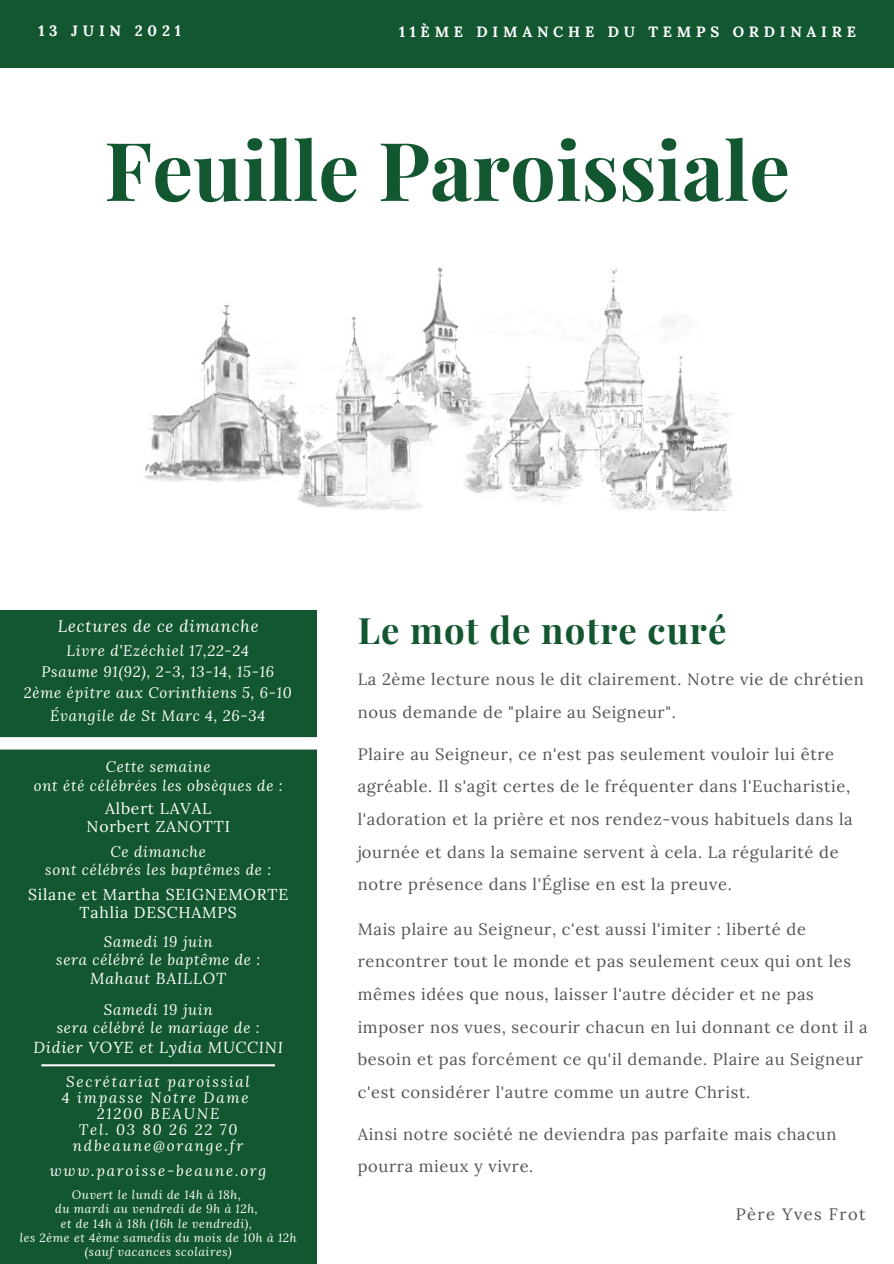
<style>
.page{position:relative;width:894px;height:1264px;background:#fff}
.page>*{position:absolute;margin:0;border:0;box-sizing:border-box;transform-origin:0 0}
.t1{font:700 81px "Playfair Display";color:#12572f}
.t2{font:700 36.45px "Playfair Display";letter-spacing:.03em;color:#12572f}
.t3{font:16.5px/32.7px "Lora";letter-spacing:.04em;color:#545454}
.t4{font:italic 16.5px "Lora";letter-spacing:.05em;color:#fff}
.t5{font:16.5px "Lora";letter-spacing:.085em;color:#545454}
.t6{font:15.75px "Lora";letter-spacing:.05em;color:#fff}
.t7{font:italic 15.75px "Lora";letter-spacing:.05em;color:#fff}
.t8{font:italic 15px "Lora";letter-spacing:.05em;color:#fff}
.t9{font:italic 15px "Lora";letter-spacing:.12em;color:#fff}
.t10{font:700 15px "Lora";letter-spacing:.32em;color:#fff}
.t11{font:700 14.85px "Lora";letter-spacing:.32em;color:#fff}
.t12{font:italic 12px "Lora";letter-spacing:.05em;color:#fff}
</style>
<div class="page">
<img style="left:145px;top:267px;width:588px;height:244px">
<div style="left:0;top:610px;width:317px;height:653px;background:#12572f"></div>
<div style="left:0;top:0;width:893px;height:68px;background:#12572f"></div>
<svg style="left:41px;top:1064px;width:234px;height:2px"></svg>
<svg style="left:0;top:737px;width:317px;height:12px;background:#fcfdfc"></svg>
<p class="t10" style="left:38px;top:21px;width:144px">13 JUIN 2021</p>
<p class="t11" style="left:399px;top:22px;width:458px">11ÈME DIMANCHE DU TEMPS ORDINAIRE</p>
<p class="t1" style="left:104px;top:113px;width:687px">Feuille Paroissiale</p>
<p class="t4" style="left:58px;top:615px;width:202px">Lectures de ce dimanche</p>
<p class="t8" style="left:66px;top:640px;width:184px">Livre d'Ezéchiel 17,22-24</p>
<p class="t8" style="left:41px;top:661px;width:234px">Psaume 91(92), 2-3, 13-14, 15-16</p>
<p class="t8" style="left:24px;top:683px;width:269px">2ème épitre aux Corinthiens 5, 6-10</p>
<p class="t8" style="left:50px;top:705px;width:217px">Évangile de St Marc 4, 26-34</p>
<p class="t8" style="left:106px;top:756px;width:106px">Cette semaine</p>
<p class="t8" style="left:34px;top:776px;width:250px">ont été célébrées les obsèques de :</p>
<p class="t6" style="left:105px;top:798px;width:107px">Albert LAVAL</p>
<p class="t6" style="left:86px;top:816px;width:145px">Norbert ZANOTTI</p>
<p class="t8" style="left:110px;top:841px;width:97px">Ce dimanche</p>
<p class="t8" style="left:45px;top:859px;width:227px">sont célébrés les baptêmes de :</p>
<p class="t6" style="left:28px;top:884px;width:261px">Silane et Martha SEIGNEMORTE</p>
<p class="t6" style="left:80px;top:902px;width:159px">Tahlia DESCHAMPS</p>
<p class="t8" style="left:104px;top:931px;width:110px">Samedi 19 juin</p>
<p class="t8" style="left:56px;top:949px;width:206px">sera célébré le baptême de :</p>
<p class="t7" style="left:90px;top:967px;width:137px">Mahaut BAILLOT</p>
<p class="t8" style="left:104px;top:999px;width:110px">Samedi 19 juin</p>
<p class="t8" style="left:57px;top:1017px;width:204px">sera célébré le mariage de :</p>
<p class="t7" style="left:34px;top:1036px;width:251px">Didier VOYE et Lydia MUCCINI</p>
<p class="t9" style="left:66px;top:1071px;width:185px">Secrétariat paroissial</p>
<p class="t9" style="left:62px;top:1087px;width:188px">4 impasse Notre Dame</p>
<p class="t9" style="left:97px;top:1103px;width:124px">21200 BEAUNE</p>
<p class="t9" style="left:79px;top:1119px;width:160px">Tel. 03 80 26 22 70</p>
<p class="t9" style="left:73px;top:1135px;width:172px">ndbeaune@orange.fr</p>
<p class="t9" style="left:50px;top:1160px;width:218px">www.paroisse-beaune.org</p>
<p class="t12" style="left:72px;top:1186px;width:170px">Ouvert le lundi de 14h à 18h,</p>
<p class="t12" style="left:55px;top:1200px;width:204px">du mardi au vendredi de 9h à 12h,</p>
<p class="t12" style="left:61px;top:1215px;width:192px">et de 14h à 18h (16h le vendredi),</p>
<p class="t12" style="left:20px;top:1229px;width:278px">les 2ème et 4ème samedis du mois de 10h à 12h</p>
<p class="t12" style="left:85px;top:1243px;width:148px">(sauf vacances scolaires)</p>
<p class="t2" style="left:357px;top:605px;width:370px">Le mot de notre curé</p>
<p class="t3" style="left:357px;top:663px;width:507px">La 2ème lecture nous le dit clairement. Notre vie de chrétien nous demande de "plaire au Seigneur".</p>
<p class="t3" style="left:357px;top:737px;width:496px">Plaire au Seigneur, ce n'est pas seulement vouloir lui être agréable. Il s'agit certes de le fréquenter dans l'Eucharistie, l'adoration et la prière et nos rendez-vous habituels dans la journée et dans la semaine servent à cela. La régularité de notre présence dans l'Église en est la preuve.</p>
<p class="t3" style="left:357px;top:912px;width:511px">Mais plaire au Seigneur, c'est aussi l'imiter : liberté de rencontrer tout le monde et pas seulement ceux qui ont les mêmes idées que nous, laisser l'autre décider et ne pas imposer nos vues, secourir chacun en lui donnant ce dont il a besoin et pas forcément ce qu'il demande. Plaire au Seigneur c'est considérer l'autre comme un autre Christ.</p>
<p class="t3" style="left:357px;top:1117px;width:480px">Ainsi notre société ne deviendra pas parfaite mais chacun pourra mieux y vivre.</p>
<p class="t5" style="left:735px;top:1203px;width:131px">Père Yves Frot</p>
</div>
